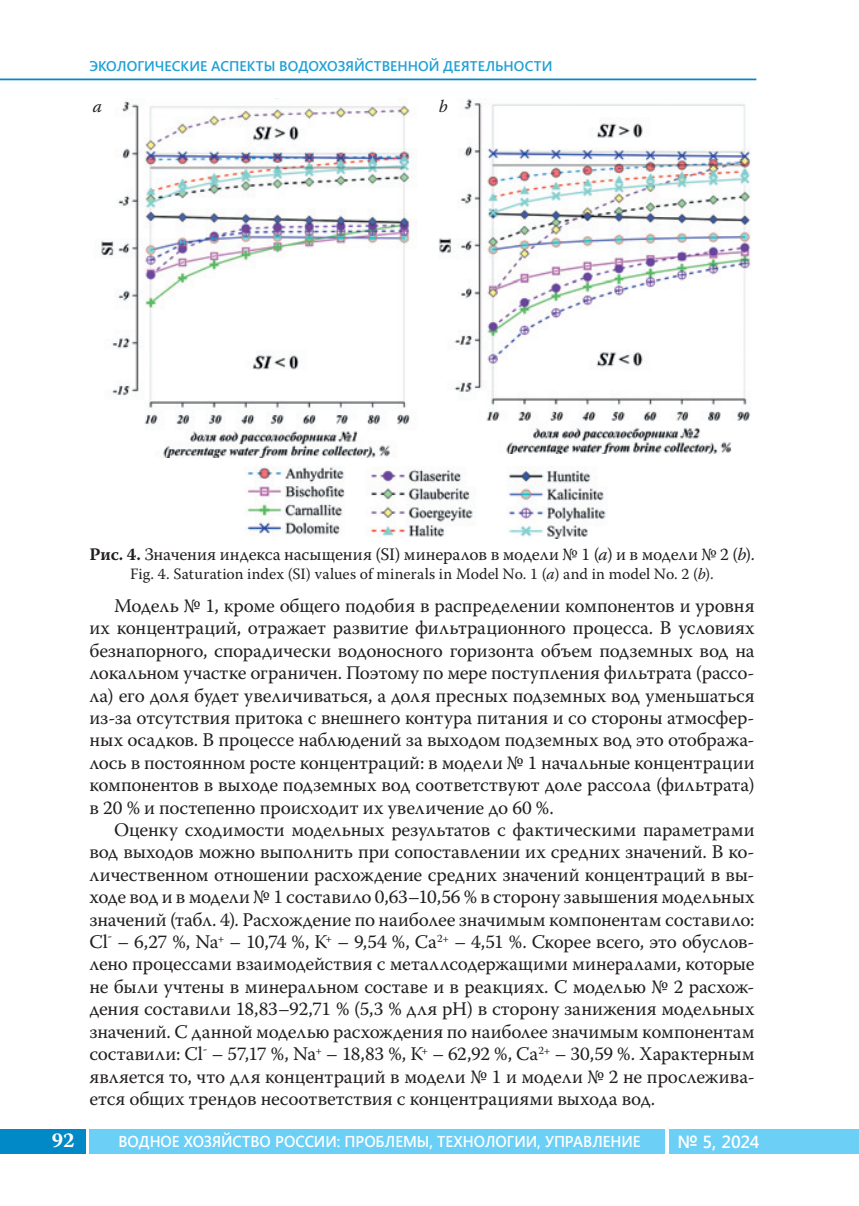
<style>
.page{position:relative;width:859px;height:1206px;background:#fff}
.page>*{position:absolute;margin:0;border:0;box-sizing:border-box;transform-origin:0 0}
.t1{font:700 21px "Warnock Pro";color:#fff}
.t2{font:19.25px "Warnock Pro";letter-spacing:-.01em;color:#231f20}
.t3{font:17.5px "Warnock Pro";letter-spacing:-.01em;color:#231f20}
.t4{font:600 17.5px "Segoe UI";color:#fff}
.t5{font:italic 17.5px "Warnock Pro";color:#231f20}
.t6{font:15.75px "Warnock Pro";color:#231f20}
.t7{font:600 15.75px "Segoe UI";letter-spacing:-.005em;color:#fff;scale:.95 1}
.t8{font:600 14px "Segoe UI";color:#1fa0d5}
.s1{font-weight:700}
.s2{font-style:italic}
</style>
<div class="page">
<div style="left:89px;top:1128px;width:576px;height:25px;background:#6bcff6"></div>
<div style="left:0;top:1128px;width:86px;height:25px;background:#0088c7"></div>
<div style="left:669px;top:1128px;width:189px;height:25px;background:#6bcff6"></div>
<hr style="left:0;top:79px;width:756px;height:1px;background:#0088c7">
<img style="left:101px;top:101px;width:311px;height:356px">
<img style="left:439px;top:98px;width:312px;height:355px">
<img style="left:244px;top:466px;width:362px;height:72px">
<p class="t8" style="left:89px;top:56px;width:464px">ЭКОЛОГИЧЕСКИЕ АСПЕКТЫ ВОДОХОЗЯЙСТВЕННОЙ ДЕЯТЕЛЬНОСТИ</p>
<p class="t5" style="left:93px;top:99px;width:11px">a</p>
<p class="t5" style="left:438px;top:99px;width:10px">b</p>
<p class="t3" style="left:89px;top:547px;width:666px"><span class="s1">Рис. 4.</span> Значения индекса насыщения (SI) минералов в модели № 1 (<span class="s2">a</span>) и в модели № 2 (<span class="s2">b</span>).</p>
<p class="t6" style="left:130px;top:568px;width:584px">Fig. 4. Saturation index (SI) values of minerals in Model No. 1 (<span class="s2">a</span>) and in model No. 2 (<span class="s2">b</span>).</p>
<p class="t2" style="left:114px;top:598px;width:641px">Модель № 1, кроме общего подобия в распределении компонентов и уровня</p>
<p class="t2" style="left:89px;top:620px;width:666px">их концентраций, отражает развитие фильтрационного процесса. В условиях</p>
<p class="t2" style="left:89px;top:643px;width:666px">безнапорного, спорадически водоносного горизонта объем подземных вод на</p>
<p class="t2" style="left:89px;top:665px;width:666px">локальном участке ограничен. Поэтому по мере поступления фильтрата (рассо-</p>
<p class="t2" style="left:89px;top:687px;width:666px">ла) его доля будет увеличиваться, а доля пресных подземных вод уменьшаться</p>
<p class="t2" style="left:89px;top:710px;width:666px">из-за отсутствия притока с внешнего контура питания и со стороны атмосфер-</p>
<p class="t2" style="left:89px;top:732px;width:666px">ных осадков. В процессе наблюдений за выходом подземных вод это отобража-</p>
<p class="t2" style="left:89px;top:755px;width:666px">лось в постоянном росте концентраций: в модели № 1 начальные концентрации</p>
<p class="t2" style="left:89px;top:777px;width:666px">компонентов в выходе подземных вод соответствуют доле рассола (фильтрата)</p>
<p class="t2" style="left:89px;top:799px;width:466px">в 20 % и постепенно происходит их увеличение до 60 %.</p>
<p class="t2" style="left:114px;top:822px;width:641px">Оценку сходимости модельных результатов с фактическими параметрами</p>
<p class="t2" style="left:89px;top:844px;width:666px">вод выходов можно выполнить при сопоставлении их средних значений. В ко-</p>
<p class="t2" style="left:89px;top:867px;width:666px">личественном отношении расхождение средних значений концентраций в вы-</p>
<p class="t2" style="left:89px;top:889px;width:666px">ходе вод и в модели № 1 составило 0,63–10,56 % в сторону завышения модельных</p>
<p class="t2" style="left:89px;top:911px;width:666px">значений (табл. 4). Расхождение по наиболее значимым компонентам составило:</p>
<p class="t2" style="left:89px;top:934px;width:666px">Cl<sup>-</sup> – 6,27 %, Na<sup>+</sup> – 10,74 %, K<sup>+</sup> – 9,54 %, Ca<sup>2+</sup> – 4,51 %. Скорее всего, это обуслов-</p>
<p class="t2" style="left:89px;top:956px;width:666px">лено процессами взаимодействия с металлсодержащими минералами, которые</p>
<p class="t2" style="left:89px;top:979px;width:666px">не были учтены в минеральном составе и в реакциях. С моделью № 2 расхож-</p>
<p class="t2" style="left:89px;top:1001px;width:666px">дения составили 18,83–92,71 % (5,3 % для pH) в сторону занижения модельных</p>
<p class="t2" style="left:89px;top:1023px;width:666px">значений. С данной моделью расхождения по наиболее значимым компонентам</p>
<p class="t2" style="left:89px;top:1046px;width:666px">составили: Cl<sup>-</sup> – 57,17 %, Na<sup>+</sup> – 18,83 %, K<sup>+</sup> – 62,92 %, Ca<sup>2+</sup> – 30,59 %. Характерным</p>
<p class="t2" style="left:89px;top:1068px;width:666px">является то, что для концентраций в модели № 1 и модели № 2 не прослежива-</p>
<p class="t2" style="left:89px;top:1091px;width:567px">ется общих трендов несоответствия с концентрациями выхода вод.</p>
<p class="t1" style="left:52px;top:1132px;width:24px">92</p>
<p class="t7" style="left:118px;top:1129px;width:551px">ВОДНОЕ ХОЗЯЙСТВО РОССИИ: ПРОБЛЕМЫ, ТЕХНОЛОГИИ, УПРАВЛЕНИЕ</p>
<p class="t4" style="left:677px;top:1128px;width:84px">№ 5, 2024</p>
</div>
